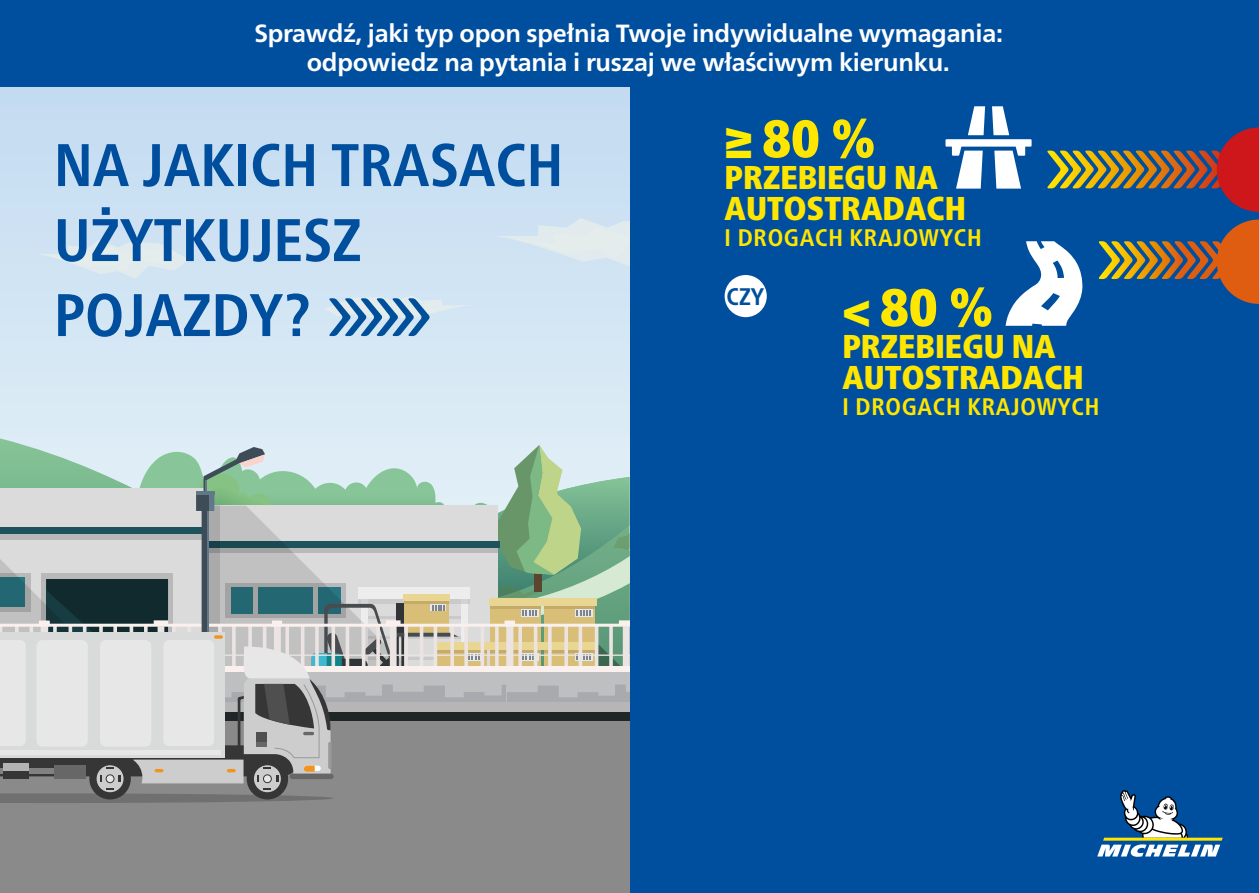
<style>
.page{position:relative;width:1259px;height:893px;background:#004f9f}
.page>*{position:absolute;margin:0;border:0;box-sizing:border-box;transform-origin:0 0}
.t1{font:700 condensed 60px/75px "Frutiger Neue LTW1 G";color:#004f9f}
.t2{font:900 condensed 52.5px "Frutiger Neue LTW1 G";color:#ffe600}
.t3{font:900 condensed 33px/31.5px "Frutiger Neue LTW1 G";color:#ffe600}
.t4{font:700 24.9px/29.8px "Frutiger Neue LTW1 G";letter-spacing:-.01em;color:#fff;text-align:center}
.t5{font:700 condensed 24px "Frutiger Neue LTW1 G";letter-spacing:.03em;color:#ffe600}
.t6{font:700 condensed 24px "Frutiger Neue LTW1 G";color:#004f9b}
.s1{font-size:45px;color:#ffed00}
</style>
<div class="page">
<svg style="left:1097px;top:790px;width:125px;height:67px"></svg>
<div style="left:0;top:0;width:629px;height:815px;background:#cfe3f3"></div>
<svg style="left:40px;top:240px;width:148px;height:38px"></svg>
<svg style="left:498px;top:218px;width:131px;height:48px"></svg>
<div style="left:0;top:431px;width:287px;height:14px;background:#ddecf6"></div>
<div style="left:0;top:706px;width:629px;height:187px;background:#8b8a8a"></div>
<svg style="left:0;top:445px;width:629px;height:358px"></svg>
<svg style="left:945px;top:106px;width:86px;height:83px"></svg>
<svg style="left:1005px;top:241px;width:78px;height:85px"></svg>
<svg style="left:325px;top:296px;width:144px;height:40px"></svg>
<div style="left:724px;top:275px;width:43px;height:42px;background:#fff;border-radius:50%"></div>
<svg style="left:1047px;top:127px;width:212px;height:85px"></svg>
<svg style="left:1098px;top:220px;width:161px;height:84px"></svg>
<div style="left:0;top:0;width:903px;height:86px;background:#004f9f"></div>
<p class="t4" style="left:254px;top:16px;width:750px">Sprawdź, jaki typ opon spełnia Twoje indywidualne wymagania: odpowiedz na pytania i ruszaj we właściwym kierunku.</p>
<h1 class="t1" style="left:54px;top:122px;width:511px">NA JAKICH TRASACH<br>UŻYTKUJESZ<br>POJAZDY?</h1>
<h2 class="t2" style="left:724px;top:98px;width:153px"><span class="s1">≥</span> 80 %</h2>
<h3 class="t3" style="left:724px;top:158px;width:243px">PRZEBIEGU NA<br>AUTOSTRADACH</h3>
<p class="t5" style="left:724px;top:219px;width:258px">I DROGACH KRAJOWYCH</p>
<p class="t6" style="left:726px;top:279px;width:39px">CZY</p>
<h2 class="t2" style="left:842px;top:267px;width:153px"><span class="s1">&lt;</span> 80 %</h2>
<h3 class="t3" style="left:842px;top:327px;width:243px">PRZEBIEGU NA<br>AUTOSTRADACH</h3>
<p class="t5" style="left:842px;top:388px;width:258px">I DROGACH KRAJOWYCH</p>
</div>
